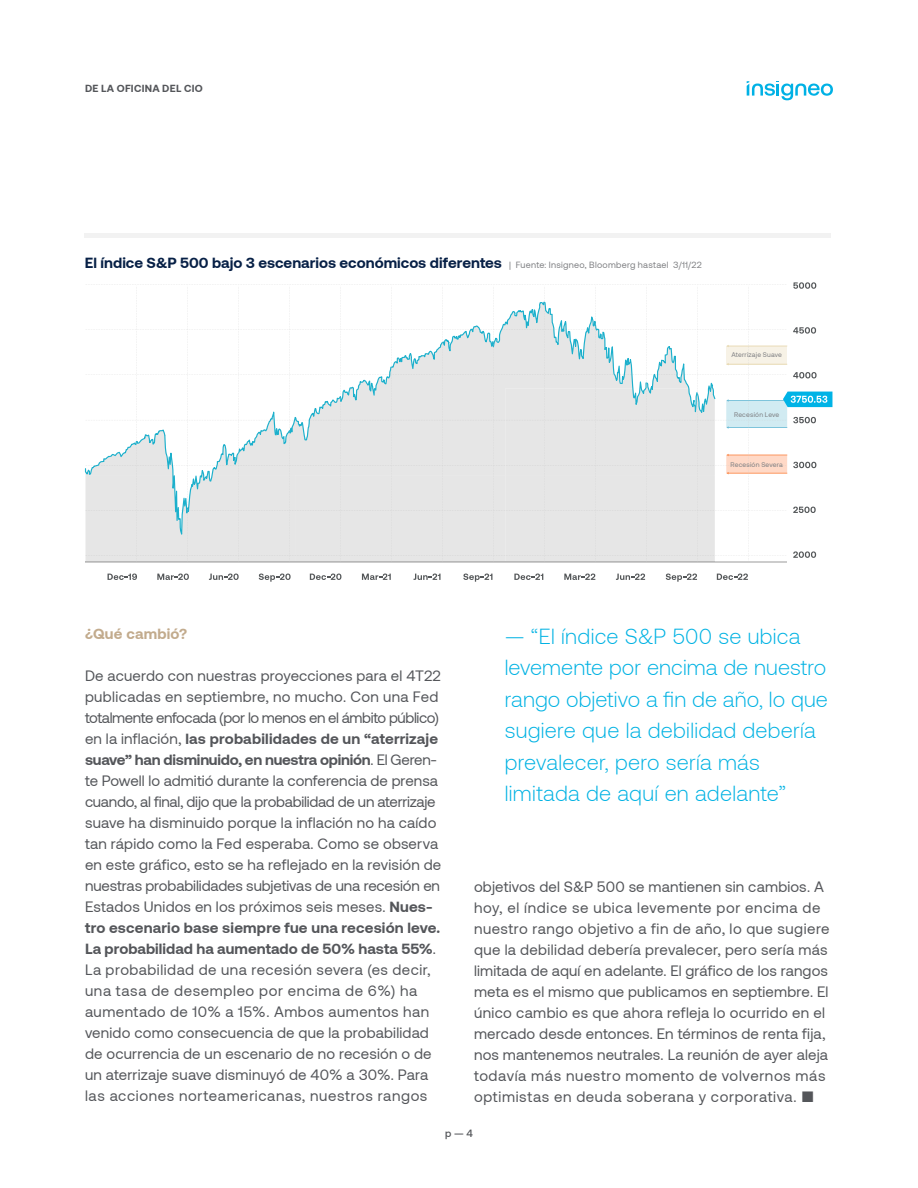
<style>
.page{position:relative;width:918px;height:1188px;background:#fff}
.page>*{position:absolute;margin:0;border:0;box-sizing:border-box;transform-origin:0 0}
.t1{font:300 21.75px/31.5px "Aeonik";letter-spacing:.01em;color:#00b2e3}
.t2{font:15px/21px "Aeonik";letter-spacing:.015em;color:#54565a}
.t3{font:700 15px "Aeonik";color:#072046}
.t4{font:700 15px "Aeonik";letter-spacing:.015em;color:#c2ab8d}
.t5{font:700 10.5px "Aeonik";letter-spacing:.025em;color:#54565a}
.t6{font:500 10.5px "Aeonik";color:#54565a}
.t7{font:6.75px "Aeonik";letter-spacing:.025em;color:#7f8083}
.s1{font-weight:400;font-size:9px;color:#7f8083}
.s2{font-weight:700}
</style>
<div class="page">
<svg style="left:747px;top:81px;width:86px;height:19px"></svg>
<svg style="left:108px;top:574px;width:29px;height:6px"></svg>
<svg style="left:157px;top:574px;width:32px;height:6px"></svg>
<svg style="left:209px;top:574px;width:30px;height:6px"></svg>
<svg style="left:259px;top:574px;width:32px;height:8px"></svg>
<svg style="left:310px;top:574px;width:31px;height:6px"></svg>
<svg style="left:362px;top:574px;width:29px;height:6px"></svg>
<svg style="left:414px;top:574px;width:27px;height:6px"></svg>
<svg style="left:463px;top:574px;width:29px;height:8px"></svg>
<svg style="left:514px;top:574px;width:29px;height:6px"></svg>
<svg style="left:564px;top:574px;width:31px;height:6px"></svg>
<svg style="left:616px;top:574px;width:29px;height:6px"></svg>
<svg style="left:666px;top:574px;width:31px;height:8px"></svg>
<svg style="left:717px;top:574px;width:31px;height:6px"></svg>
<hr style="left:86px;top:561px;width:701px;height:2px;background:#ccc">
<svg style="left:86px;top:282px;width:746px;height:280px"></svg>
<hr style="left:85px;top:233px;width:746px;height:4px;background:#f2f2f2">
<p class="t5" style="left:85px;top:83px;width:119px">DE LA OFICINA DEL CIO</p>
<p class="t3" style="left:85px;top:254px;width:619px">El índice S&amp;P 500 bajo 3 escenarios económicos diferentes <span class="s1">| Fuente: Insigneo, Bloomberg hastael 3/11/22</span></p>
<p class="t7" style="left:731px;top:351px;width:52px">Aterrizaje Suave</p>
<p class="t7" style="left:734px;top:410px;width:47px">Recesión Leve</p>
<p class="t7" style="left:731px;top:460px;width:54px">Recesión Severa</p>
<p class="t4" style="left:85px;top:625px;width:104px">¿Qué cambió?</p>
<p class="t2" style="left:85px;top:665px;width:358px">De acuerdo con nuestras proyecciones para el 4T22 publicadas en septiembre, no mucho. Con una Fed totalmente enfocada (por lo menos en el ámbito público) en la inflación, <span class="s2">las probabilidades de un “aterrizaje suave” han disminuido, en nuestra opinión</span>. El Geren&shy;te Powell lo admitió durante la conferencia de prensa cuando, al final, dijo que la probabilidad de un aterrizaje suave ha disminuido porque la inflación no ha caído tan rápido como la Fed esperaba. Como se observa en este gráfico, esto se ha reflejado en la revisión de nuestras probabilidades subjetivas de una recesión en Estados Unidos en los próximos seis meses. <span class="s2">Nues&shy;tro escenario base siempre fue una recesión leve.<br>La probabilidad ha aumentado de 50% hasta 55%</span>.<br>La probabilidad de una recesión severa (es decir, una tasa de desempleo por encima de 6%) ha aumentado de 10% a 15%. Ambos aumentos han venido como consecuencia de que la probabilidad de ocurrencia de un escenario de no recesión o de un aterrizaje suave disminuyó de 40% a 30%. Para las acciones norteamericanas, nuestros rangos</p>
<h1 class="t1" style="left:505px;top:620px;width:325px">— “El índice S&amp;P 500 se ubica levemente por encima de nuestro rango objetivo a fin de año, lo que sugiere que la debilidad debería prevalecer, pero sería más limitada de aquí en adelante”</h1>
<p class="t2" style="left:474px;top:876px;width:357px">objetivos del S&amp;P 500 se mantienen sin cambios. A hoy, el índice se ubica levemente por encima de nuestro rango objetivo a fin de año, lo que sugiere que la debilidad debería prevalecer, pero sería más limitada de aquí en adelante. El gráfico de los rangos meta es el mismo que publicamos en septiembre. El único cambio es que ahora refleja lo ocurrido en el mercado desde entonces. En términos de renta fija, nos mantenemos neutrales. La reunión de ayer aleja todavía más nuestro momento de volvernos más optimistas en deuda soberana y corporativa. ■</p>
<p class="t6" style="left:445px;top:1127px;width:29px">p — 4</p>
</div>
